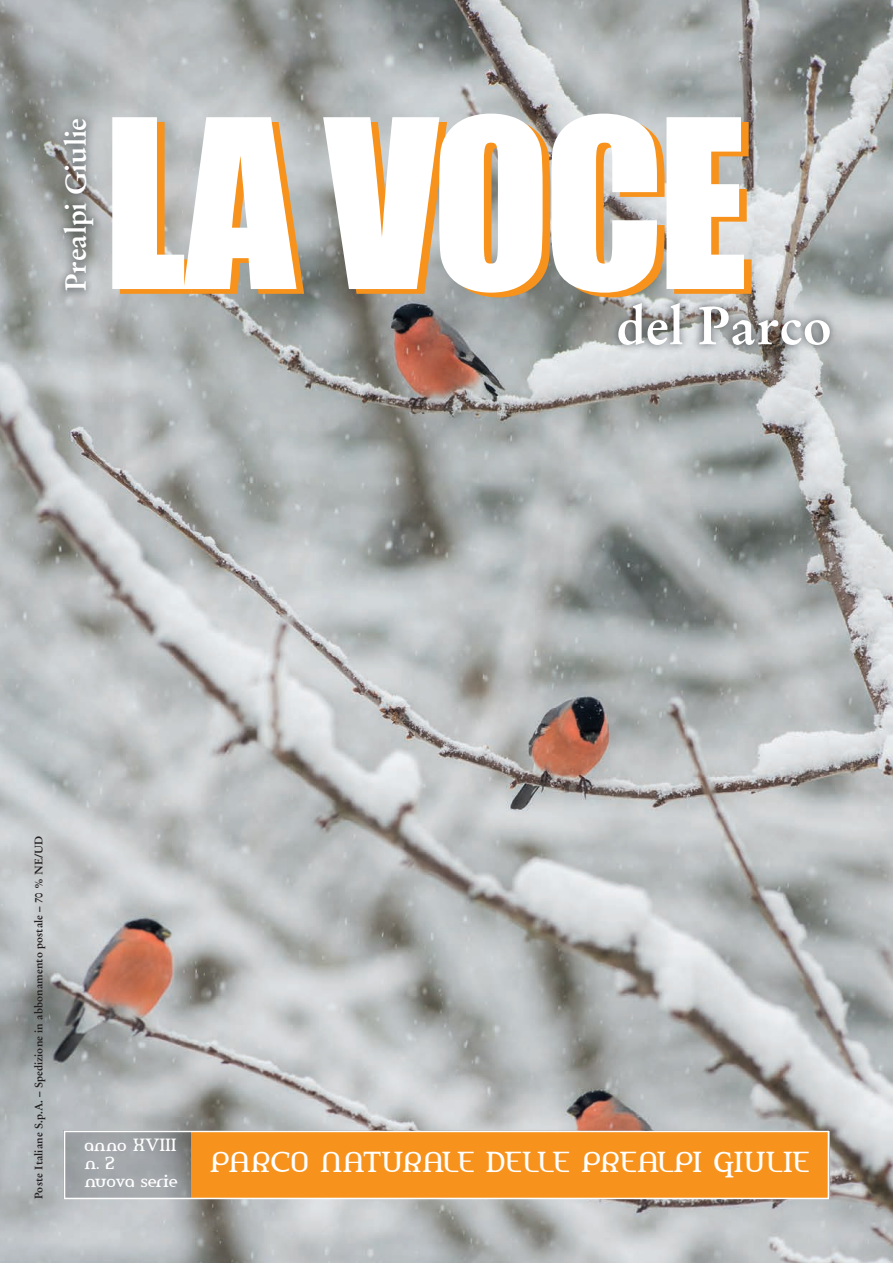
<style>
.page{position:relative;width:893px;height:1263px;background:#fff}
.page>*{position:absolute;margin:0;border:0;box-sizing:border-box;transform-origin:0 0}
.t1{font:217.35px "Impact";letter-spacing:-.03em;color:#f7931d}
.t2{font:700 52.5px "Stempel Garamond";color:#fff}
.t3{font:700 28.5px "Stempel Garamond";color:#fff}
.t4{font:27px "Amerika";letter-spacing:.025em;color:#fff}
.t5{font:16.5px/18px "Amerika";color:#fff}
.t6{font:700 10.8px "Stempel Garamond";letter-spacing:.01em;color:#231f20}
</style>
<div class="page">
<img style="left:0;top:0;width:893px;height:1263px">
<img style="left:0;top:103px;width:207px;height:203px">
<img style="left:64px;top:1130px;width:765px;height:66px">
<div style="left:191px;top:1131px;width:638px;height:67px;background:#f7931d"></div>
<img style="left:599px;top:284px;width:276px;height:105px">
<div style="left:64px;top:1131px;width:765px;height:68px;border:2px solid #fff"></div>
<h3 class="t3" style="left:64px;top:291px;width:175px;rotate:-90deg">Prealpi Giulie</h3>
<h1 class="t1" style="left:111px;top:92px;width:646px">LA VOCE</h1>
<h2 class="t2" style="left:616px;top:303px;width:217px">del Parco</h2>
<p class="t6" style="left:34px;top:1199px;width:365px;rotate:-90deg">Poste Italiane S.p.A. – Spedizione in abbonamento postale – 70 % NE/UD</p>
<h3 class="t5" style="left:84px;top:1136px;width:95px">anno XVIII n. 2<br>nuova serie</h3>
<h3 class="t4" style="left:211px;top:1144px;width:601px">PARCO NATURALE DELLE PREALPI GIULIE</h3>
</div>
